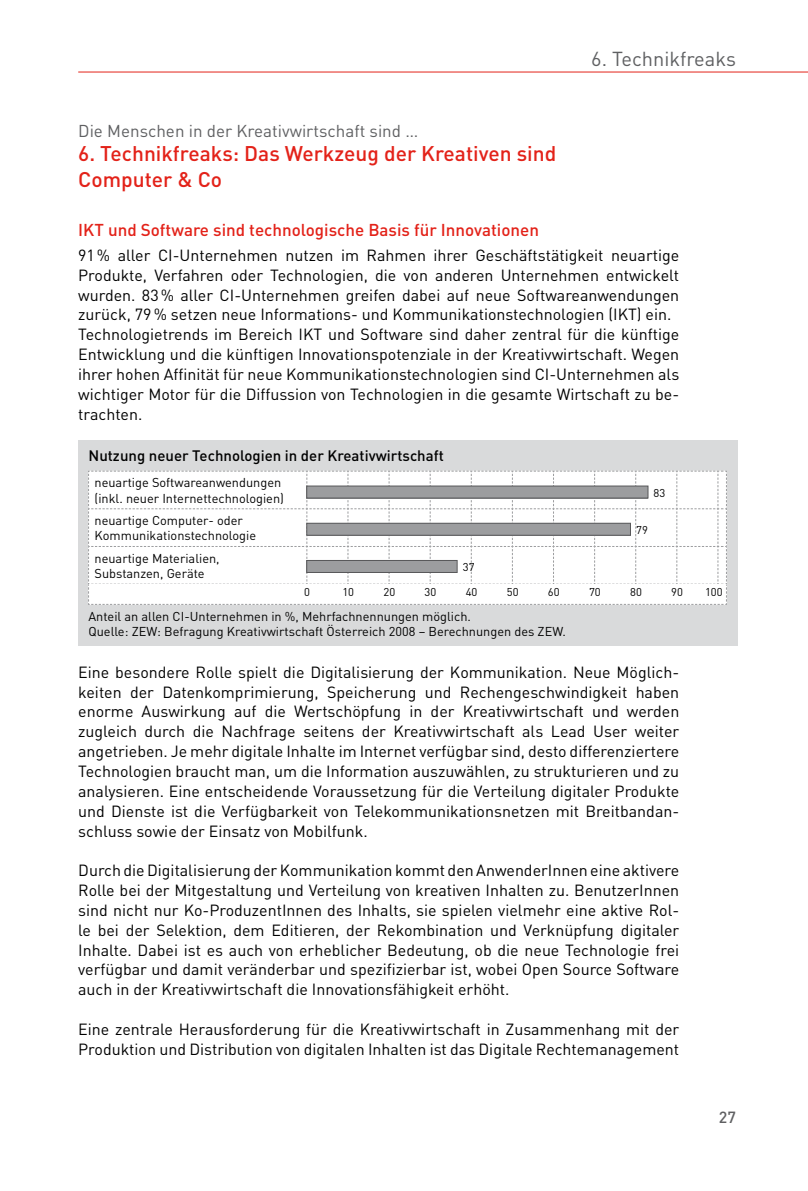
<style>
.page{position:relative;width:808px;height:1191px;background:#fff}
.page>*{position:absolute;margin:0;border:0;box-sizing:border-box;transform-origin:0 0}
.t1{font:500 21px/25.2px "DIN";color:#e32219}
.t2{font:20px "DIN";color:#5f6062}
.t3{font:500 17px "DIN";color:#e32219}
.t4{font:17px "DIN";color:#5f6062}
.t5{font:16px/19.8px "DIN";color:#000}
.t6{font:500 16px "DIN";color:#5f6062}
.t7{font:500 15px "DIN";color:#000}
.t8{font:12.8px/15.2px "DIN";color:#000}
.t9{font:11.2px "DIN";color:#000}
</style>
<div class="page">
<hr style="left:78px;top:72px;width:730px;height:1px;background:#e32219">
<div style="left:78px;top:440px;width:659px;height:206px;background:#d9dadb"></div>
<svg style="left:88px;top:470px;width:639px;height:135px;background:#fafafa"></svg>
<div style="left:307px;top:486px;width:341px;height:12px;background:#9c9d9f"></div>
<div style="left:306px;top:485px;width:342px;height:13px;border:1px solid #58585a"></div>
<div style="left:307px;top:523px;width:323px;height:12px;background:#9c9d9f"></div>
<div style="left:306px;top:523px;width:325px;height:12px;border:1px solid #58585a"></div>
<div style="left:307px;top:560px;width:150px;height:12px;background:#9c9d9f"></div>
<div style="left:306px;top:560px;width:151px;height:13px;border:1px solid #58585a"></div>
<p class="t2" style="left:591px;top:46px;width:146px">6. Technikfreaks</p>
<p class="t4" style="left:78px;top:120px;width:341px">Die Menschen in der Kreativwirtschaft sind …</p>
<h1 class="t1" style="left:78px;top:141px;width:480px">6. Technikfreaks: Das Werkzeug der Kreativen sind<br>Computer &amp; Co</h1>
<p class="t3" style="left:78px;top:219px;width:462px">IKT und Software sind technologische Basis für Innovationen</p>
<p class="t5" style="left:78px;top:245px;width:602px">91 % aller CI-Unternehmen nutzen im Rahmen ihrer Geschäftstätigkeit neuartige Produkte, Verfahren oder Technologien, die von anderen Unternehmen entwickelt wurden. 83 % aller CI-Unternehmen greifen dabei auf neue Softwareanwendungen zurück, 79 % setzen neue Informations- und Kommunikationstechnologien (IKT) ein.<br>Technologietrends im Bereich IKT und Software sind daher zentral für die künftige Entwicklung und die künftigen Innovationspotenziale in der Kreativwirtschaft. Wegen ihrer hohen Affinität für neue Kommunikationstechnologien sind CI-Unternehmen als wichtiger Motor für die Diffussion von Technologien in die gesamte Wirtschaft zu be&shy;trachten.</p>
<p class="t7" style="left:88px;top:445px;width:357px">Nutzung neuer Technologien in der Kreativwirtschaft</p>
<p class="t8" style="left:95px;top:475px;width:191px">neuartige Softwareanwendungen (inkl. neuer Internettechnologien)</p>
<p class="t8" style="left:95px;top:512px;width:163px">neuartige Computer- oder<br>Kommunikationstechnologie</p>
<p class="t8" style="left:95px;top:550px;width:127px">neuartige Materialien,<br>Substanzen, Geräte</p>
<p class="t8" style="left:88px;top:608px;width:479px">Anteil an allen CI-Unternehmen in %, Mehrfachnennungen möglich.<br>Quelle: ZEW: Befragung Kreativwirtschaft Österreich 2008 – Berechnungen des ZEW.</p>
<p class="t9" style="left:654px;top:485px;width:13px">83</p>
<p class="t9" style="left:636px;top:523px;width:13px">79</p>
<p class="t9" style="left:463px;top:560px;width:13px">37</p>
<p class="t9" style="left:304px;top:585px;width:7px">0</p>
<p class="t9" style="left:342px;top:585px;width:13px">10</p>
<p class="t9" style="left:383px;top:585px;width:13px">20</p>
<p class="t9" style="left:425px;top:585px;width:13px">30</p>
<p class="t9" style="left:466px;top:585px;width:13px">40</p>
<p class="t9" style="left:507px;top:585px;width:13px">50</p>
<p class="t9" style="left:548px;top:585px;width:13px">60</p>
<p class="t9" style="left:589px;top:585px;width:13px">70</p>
<p class="t9" style="left:630px;top:585px;width:13px">80</p>
<p class="t9" style="left:671px;top:585px;width:13px">90</p>
<p class="t9" style="left:705px;top:585px;width:19px">100</p>
<p class="t5" style="left:78px;top:662px;width:603px;text-align:justify">Eine besondere Rolle spielt die Digitalisierung der Kommunikation. Neue Möglich&shy;keiten der Datenkomprimierung, Speicherung und Rechengeschwindigkeit haben enorme Auswirkung auf die Wertschöpfung in der Kreativwirtschaft und werden zugleich durch die Nachfrage seitens der Kreativwirtschaft als Lead User weiter angetrieben. Je mehr digitale Inhalte im Internet verfügbar sind, desto differenziertere Technologien braucht man, um die Information auszuwählen, zu strukturieren und zu analysieren. Eine entscheidende Voraussetzung für die Verteilung digitaler Produkte und Dienste ist die Verfügbarkeit von Telekommunikationsnetzen mit Breitbandan&shy;schluss sowie der Einsatz von Mobilfunk.</p>
<p class="t5" style="left:78px;top:860px;width:603px;text-align:justify">Durch die Digitalisierung der Kommunikation kommt den AnwenderInnen eine aktivere Rolle bei der Mitgestaltung und Verteilung von kreativen Inhalten zu. Benutzer Innen sind nicht nur Ko-ProduzentInnen des Inhalts, sie spielen vielmehr eine aktive Rol&shy;le bei der Selektion, dem Editieren, der Rekombination und Verknüpfung digitaler Inhalte. Dabei ist es auch von erheblicher Bedeutung, ob die neue Technologie frei verfügbar und damit veränderbar und spezifizierbar ist, wobei Open Source Software auch in der Kreativwirtschaft die Innovationsfähigkeit erhöht.</p>
<p class="t5" style="left:78px;top:1019px;width:602px">Eine zentrale Herausforderung für die Kreativwirtschaft in Zusammenhang mit der<br>Produktion und Distribution von digitalen Inhalten ist das Digitale Rechtemanagement</p>
<p class="t6" style="left:719px;top:1107px;width:19px">27</p>
</div>
